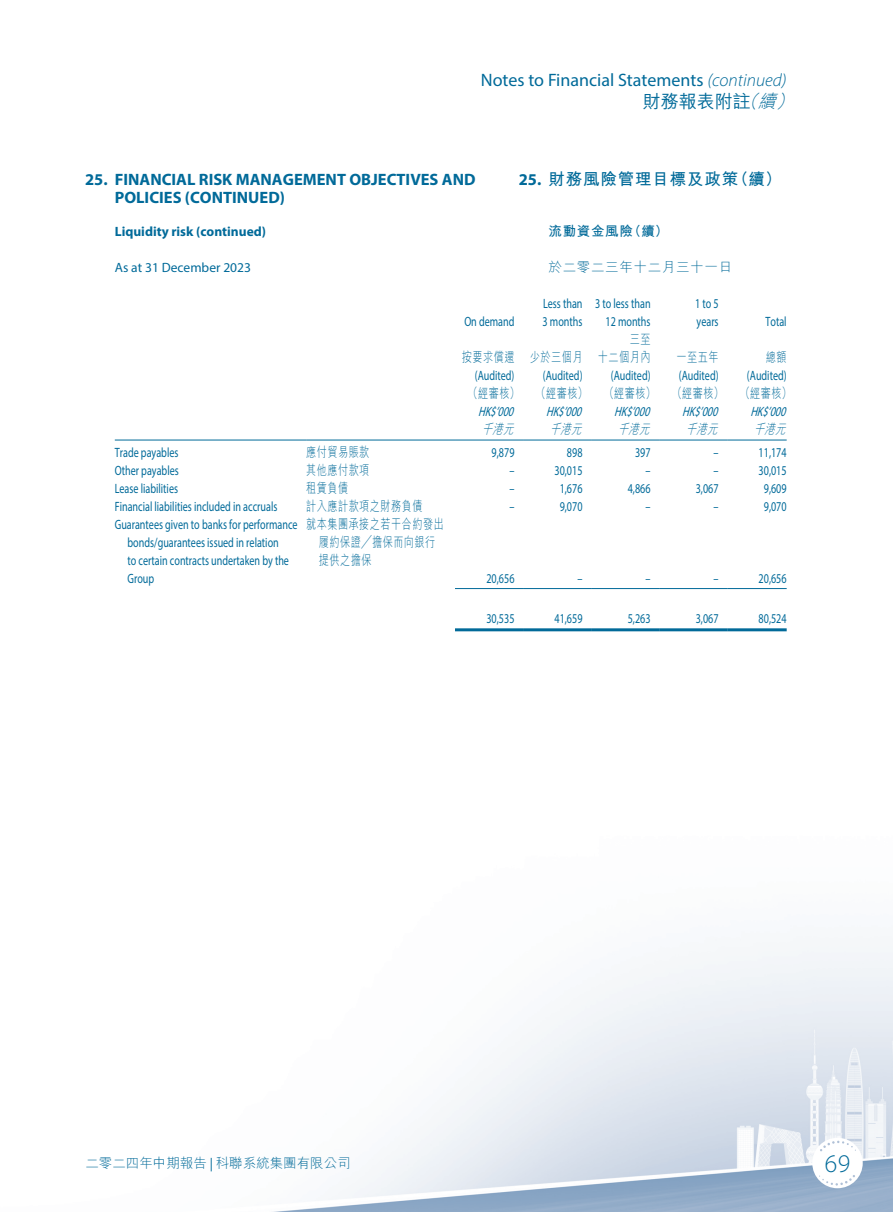
<style>
.page{position:relative;width:893px;height:1212px;background:#fff}
.page>*{position:absolute;margin:0;border:0;box-sizing:border-box;transform-origin:0 0}
.t1{font:300 25.5px "Myriad Pro";color:#016a99}
.t2{font:18px "Myriad Pro";color:#016a99}
.t3{font:18px "M Hei HK Medium E Ten B5 H";color:#016a99}
.t4{font:700 16.5px/18px "Myriad Pro";color:#016a99}
.t5{font:16.5px "M Hei HK Bold E Ten B5 H";letter-spacing:.05em;color:#016a99}
.t6{font:13.5px/18px "Myriad Pro";color:#016a99;scale:.75 1}
.t7{font:13.5px/18px "M Hei HK Light E Ten B5 H";letter-spacing:.05em;color:#016a99;text-align:right;scale:.75 1}
.t8{font:italic 13.5px "Myriad Pro";color:#016a99;scale:.75 1}
.t9{font:700 13.5px "Myriad Pro";color:#016a99}
.t10{font:13.5px "M Hei HK Light E Ten B5 H";color:#016a99}
.t11{font:13.5px "Myriad Pro";color:#016a99}
.t12{font:italic 13.5px "M Hei HK Light E Ten B5 H";color:#016a99;scale:.75 1}
.t13{font:13.5px "M Hei HK Light E Ten B5 H";letter-spacing:.05em;color:#016a99}
.t14{font:13.5px "M Hei HK Bold E Ten B5 H";letter-spacing:.05em;color:#016a99}
.s1{font-weight:300;font-style:italic}
.s2{font-family:"M Hei HK Light E Ten B5 H";font-style:italic}
.s3{font-family:"Myriad Pro";font-weight:700}
.s4{font-family:"Myriad Pro"}
</style>
<div class="page">
<img style="left:273px;top:939px;width:620px;height:273px">
<div style="left:812px;top:1138px;width:51px;height:50px;background:#fff;border-radius:50%"></div>
<svg style="left:820px;top:1141px;width:36px;height:10px"></svg>
<svg style="left:819px;top:1175px;width:36px;height:10px"></svg>
<hr style="left:115px;top:440px;width:191px;height:1px;background:#016a99">
<hr style="left:306px;top:440px;width:149px;height:1px;background:#016a99">
<hr style="left:455px;top:440px;width:68px;height:1px;background:#016a99">
<hr style="left:523px;top:440px;width:68px;height:1px;background:#016a99">
<hr style="left:591px;top:440px;width:68px;height:1px;background:#016a99">
<hr style="left:659px;top:440px;width:68px;height:1px;background:#016a99">
<hr style="left:727px;top:440px;width:60px;height:1px;background:#016a99">
<hr style="left:455px;top:588px;width:68px;height:1px;background:#016a99">
<hr style="left:523px;top:588px;width:68px;height:1px;background:#016a99">
<hr style="left:591px;top:588px;width:68px;height:1px;background:#016a99">
<hr style="left:659px;top:588px;width:68px;height:1px;background:#016a99">
<hr style="left:727px;top:588px;width:60px;height:1px;background:#016a99">
<hr style="left:455px;top:628px;width:68px;height:3px;background:#016a99">
<hr style="left:523px;top:628px;width:68px;height:3px;background:#016a99">
<hr style="left:591px;top:628px;width:68px;height:3px;background:#016a99">
<hr style="left:659px;top:628px;width:68px;height:3px;background:#016a99">
<hr style="left:727px;top:628px;width:60px;height:3px;background:#016a99">
<h2 class="t2" style="left:481px;top:73px;width:307px">Notes to Financial Statements <span class="s1">(continued)</span></h2>
<h2 class="t3" style="left:643px;top:94px;width:157px">財務報表附註<span class="s2">（續）</span></h2>
<p class="t4" style="left:115px;top:172px;width:362px;text-indent:-30px">25. FINANCIAL RISK MANAGEMENT OBJECTIVES AND<br>POLICIES (CONTINUED)</p>
<p class="t9" style="left:115px;top:226px;width:153px">Liquidity risk (continued)</p>
<p class="t11" style="left:115px;top:262px;width:138px">As at 31 December 2023</p>
<p class="t5" style="left:519px;top:172px;width:264px"><span class="s3">25.</span> 財務風險管理目標及政策（續）</p>
<p class="t14" style="left:548px;top:226px;width:121px">流動資金風險（續）</p>
<p class="t13" style="left:548px;top:262px;width:185px">於二零二三年十二月三十一日</p>
<p class="t6" style="left:464px;top:314px;width:68px">On demand</p>
<p class="t6" style="left:543px;top:296px;width:55px">Less than<br>3 months</p>
<p class="t6" style="left:595px;top:296px;width:75px;text-align:right">3 to less than<br>12 months</p>
<p class="t6" style="left:695px;top:296px;width:33px">1 to 5 years</p>
<p class="t6" style="left:765px;top:314px;width:30px">Total</p>
<p class="t7" style="left:462px;top:350px;width:162px">按要求償還 少於三個月</p>
<p class="t7" style="left:598px;top:332px;width:72px">三至<br>十二個月內</p>
<p class="t7" style="left:677px;top:350px;width:58px">一至五年</p>
<p class="t7" style="left:766px;top:350px;width:29px">總額</p>
<p class="t6" style="left:475px;top:368px;width:54px">(Audited)</p>
<p class="t6" style="left:543px;top:368px;width:54px">(Audited)</p>
<p class="t6" style="left:611px;top:368px;width:54px">(Audited)</p>
<p class="t6" style="left:679px;top:368px;width:54px">(Audited)</p>
<p class="t6" style="left:747px;top:368px;width:54px">(Audited)</p>
<p class="t7" style="left:468px;top:386px;width:433px">（經審核） （經審核） （經審核） （經審核） （經審核）</p>
<p class="t8" style="left:478px;top:406px;width:53px">HK$’000</p>
<p class="t8" style="left:546px;top:406px;width:53px">HK$’000</p>
<p class="t8" style="left:614px;top:406px;width:53px">HK$’000</p>
<p class="t8" style="left:682px;top:406px;width:53px">HK$’000</p>
<p class="t8" style="left:750px;top:406px;width:53px">HK$’000</p>
<p class="t12" style="left:482px;top:424px;width:48px">千港元</p>
<p class="t12" style="left:550px;top:424px;width:48px">千港元</p>
<p class="t12" style="left:618px;top:424px;width:48px">千港元</p>
<p class="t12" style="left:686px;top:424px;width:48px">千港元</p>
<p class="t12" style="left:754px;top:424px;width:48px">千港元</p>
<p class="t6" style="left:115px;top:444px;width:86px">Trade payables</p>
<p class="t7" style="left:306px;top:444px;width:86px">應付貿易賬款</p>
<p class="t6" style="left:492px;top:444px;width:32px">9,879</p>
<p class="t6" style="left:567px;top:444px;width:22px">898</p>
<p class="t6" style="left:635px;top:444px;width:22px">397</p>
<p class="t6" style="left:714px;top:444px;width:8px">–</p>
<p class="t6" style="left:759px;top:444px;width:39px">11,174</p>
<p class="t6" style="left:115px;top:462px;width:87px">Other payables</p>
<p class="t7" style="left:306px;top:462px;width:86px">其他應付款項</p>
<p class="t6" style="left:509px;top:462px;width:8px">–</p>
<p class="t6" style="left:554px;top:462px;width:39px">30,015</p>
<p class="t6" style="left:645px;top:462px;width:8px">–</p>
<p class="t6" style="left:714px;top:462px;width:8px">–</p>
<p class="t6" style="left:759px;top:462px;width:39px">30,015</p>
<p class="t6" style="left:115px;top:480px;width:86px">Lease liabilities</p>
<p class="t7" style="left:306px;top:480px;width:58px">租賃負債</p>
<p class="t6" style="left:509px;top:480px;width:8px">–</p>
<p class="t6" style="left:560px;top:480px;width:32px">1,676</p>
<p class="t6" style="left:628px;top:480px;width:32px">4,866</p>
<p class="t6" style="left:696px;top:480px;width:32px">3,067</p>
<p class="t6" style="left:764px;top:480px;width:32px">9,609</p>
<p class="t6" style="left:115px;top:498px;width:218px">Financial liabilities included in accruals</p>
<p class="t7" style="left:306px;top:498px;width:157px">計入應計款項之財務負債</p>
<p class="t6" style="left:509px;top:498px;width:8px">–</p>
<p class="t6" style="left:560px;top:498px;width:32px">9,070</p>
<p class="t6" style="left:645px;top:498px;width:8px">–</p>
<p class="t6" style="left:714px;top:498px;width:8px">–</p>
<p class="t6" style="left:764px;top:498px;width:32px">9,070</p>
<p class="t6" style="left:128px;top:516px;width:228px;text-indent:-13px">Guarantees given to banks for performance bonds/guarantees issued in relation<br>to certain contracts undertaken by the<br>Group</p>
<p class="t7" style="left:319px;top:516px;width:168px;text-align:left;text-indent:-13px">就本集團承接之若干合約發出履約保證╱擔保而向銀行提供之擔保</p>
<p class="t6" style="left:486px;top:570px;width:39px">20,656</p>
<p class="t6" style="left:577px;top:570px;width:8px">–</p>
<p class="t6" style="left:645px;top:570px;width:8px">–</p>
<p class="t6" style="left:714px;top:570px;width:8px">–</p>
<p class="t6" style="left:759px;top:570px;width:39px">20,656</p>
<p class="t6" style="left:486px;top:611px;width:39px">30,535</p>
<p class="t6" style="left:554px;top:611px;width:39px">41,659</p>
<p class="t6" style="left:628px;top:611px;width:32px">5,263</p>
<p class="t6" style="left:696px;top:611px;width:32px">3,067</p>
<p class="t6" style="left:759px;top:611px;width:39px">80,524</p>
<p class="t10" style="left:85px;top:1158px;width:267px">二零二四年中期報告 <span class="s4">|</span> 科聯系統集團有限公司</p>
<h1 class="t1" style="left:825px;top:1153px;width:27px">69</h1>
</div>
